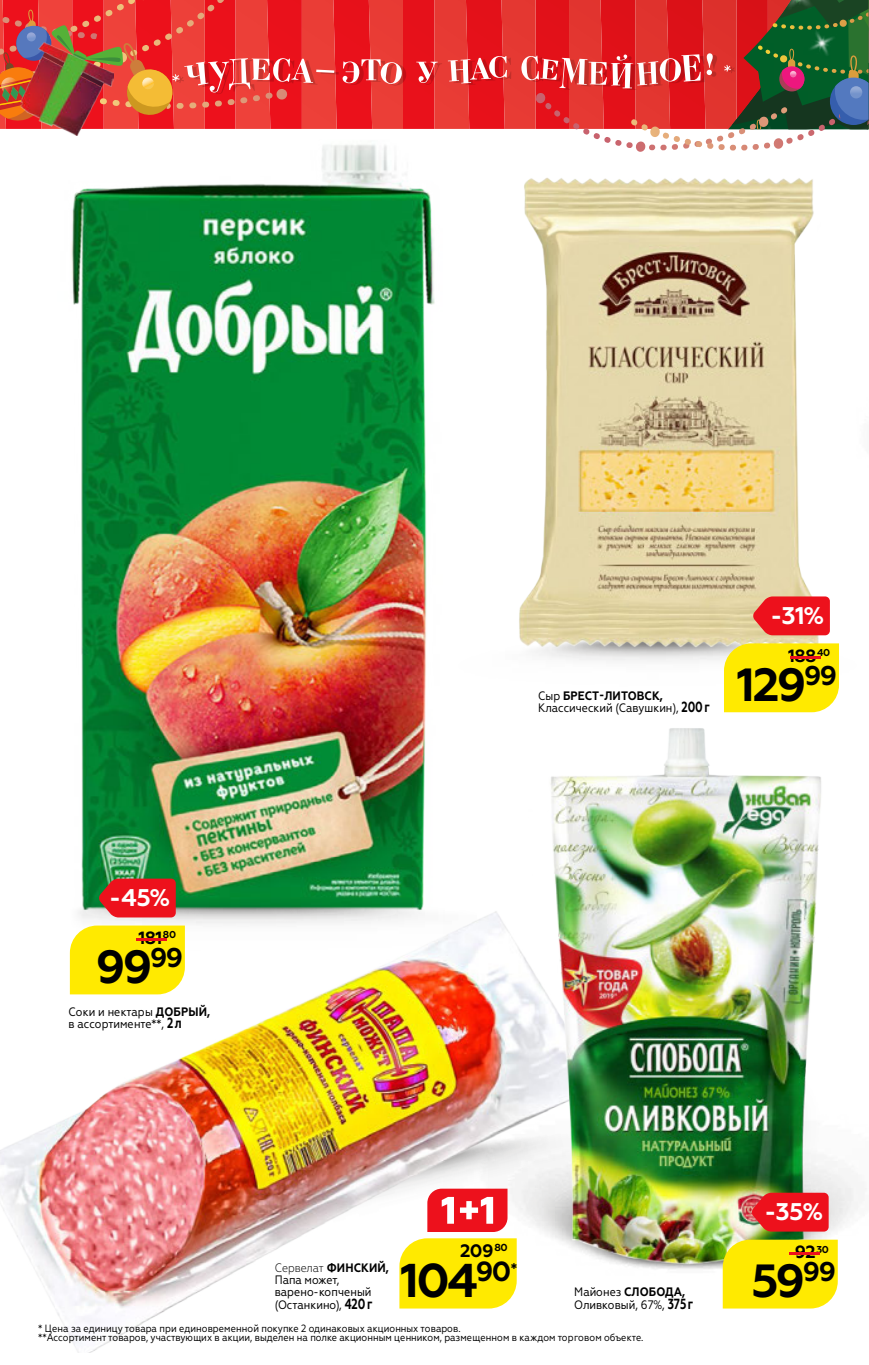
<style>
.page{position:relative;width:869px;height:1365px;background:#fff}
.page>*{position:absolute;margin:0;border:0;box-sizing:border-box;transform-origin:0 0}
.t1{font:700 47.43px "Geometria";color:#000}
.t2{font:700 46.38px "Geometria";letter-spacing:-.06em;color:#000}
.t3{font:700 24.15px "Geometria";color:#fff}
.t4{font:700 18.03px "Geometria";color:#000}
.t5{font:700 17.68px "Geometria";letter-spacing:-.03em;color:#000}
.t6{font:700 17.68px "Geometria";color:#ed111c;scale:5.5 1}
.t7{font:12.25px/12.2px "Geometria Narrow";color:#000}
.t8{font:10.5px/8.8px "Geometria Narrow";color:#000}
.t9{font:700 9.97px "Geometria";color:#000}
.s1{font-weight:700}
.s2{font-weight:700;font-size:14.7px}
.s3{font-weight:300}
</style>
<div class="page">
<svg style="left:0;top:0;width:406px;height:129px;background:#e73d36"></svg>
<img style="left:21px;top:42px;width:92px;height:88px">
<svg style="left:416px;top:0;width:452px;height:149px;background:#bd514b"></svg>
<img style="left:0;top:919px;width:443px;height:433px">
<img style="left:443px;top:911px;width:423px;height:398px">
<img style="left:528px;top:728px;width:301px;height:544px">
<img style="left:551px;top:657px;width:288px;height:56px">
<img style="left:519px;top:177px;width:320px;height:480px">
<img style="left:65px;top:130px;width:383px;height:789px">
<div style="left:722px;top:1239px;width:115px;height:69px;background:#ffea00"></div>
<svg style="left:751px;top:1192px;width:77px;height:39px;background:#e72027"></svg>
<div style="left:723px;top:643px;width:115px;height:69px;background:#ffea00"></div>
<svg style="left:752px;top:596px;width:77px;height:39px;background:#eb272b"></svg>
<div style="left:399px;top:1238px;width:117px;height:70px;background:#ffea00"></div>
<svg style="left:427px;top:1188px;width:80px;height:43px"></svg>
<div style="left:70px;top:925px;width:115px;height:69px;background:#ffea00"></div>
<svg style="left:99px;top:878px;width:77px;height:39px;background:#dd2125"></svg>
<p class="t7" style="left:538px;top:689px;width:173px">Сыр <span class="s1">БРЕСТ-ЛИТОВСК,<br></span>Классический (Савушкин), <span class="s2">200 г</span></p>
<p class="t3" style="left:770px;top:601px;width:55px">-31%</p>
<p class="t9" style="left:816px;top:647px;width:15px">40</p>
<p class="t5" style="left:787px;top:645px;width:30px">188</p>
<p class="t6" style="left:781px;top:645px;width:10px">-</p>
<p class="t2" style="left:736px;top:656px;width:102px">129<sup>99</sup></p>
<p class="t3" style="left:109px;top:882px;width:63px">-45%</p>
<p class="t9" style="left:163px;top:928px;width:15px">80</p>
<p class="t5" style="left:138px;top:927px;width:25px">181</p>
<p class="t6" style="left:127px;top:927px;width:10px">-</p>
<p class="t2" style="left:96px;top:938px;width:89px">99<sup>99</sup></p>
<p class="t7" style="left:69px;top:1005px;width:143px">Соки и нектары <span class="s1">ДОБРЫЙ, </span>в ассортименте**, <span class="s2">2 л</span></p>
<p class="t7" style="left:274px;top:1261px;width:116px"><span class="s3">Сервелат</span> <span class="s1">ФИНСКИЙ,<br></span>Папа может, варено-копченый (Останкино), <span class="s2">420 г</span></p>
<p class="t4" style="left:460px;top:1240px;width:49px">209<sup>80</sup></p>
<p class="t1" style="left:400px;top:1251px;width:118px">104<sup>90</sup><sup>*</sup></p>
<p class="t7" style="left:574px;top:1285px;width:120px">Майонез <span class="s1">СЛОБОДА,<br></span>Оливковый, 67%, <span class="s2">375 г</span></p>
<p class="t8" style="left:38px;top:1323px;width:606px">* Цена за единицу товара при единовременной покупке 2 одинаковых акционных товаров.<br>**Ассортимент товаров, участвующих в акции, выделен на полке акционным ценником, размещенном в каждом торговом объекте.</p>
<p class="t3" style="left:764px;top:1196px;width:60px">-35%</p>
<p class="t9" style="left:816px;top:1242px;width:14px">30</p>
<p class="t5" style="left:794px;top:1241px;width:22px">92</p>
<p class="t6" style="left:779px;top:1241px;width:10px">-</p>
<p class="t2" style="left:751px;top:1252px;width:86px">59<sup>99</sup></p>
</div>
